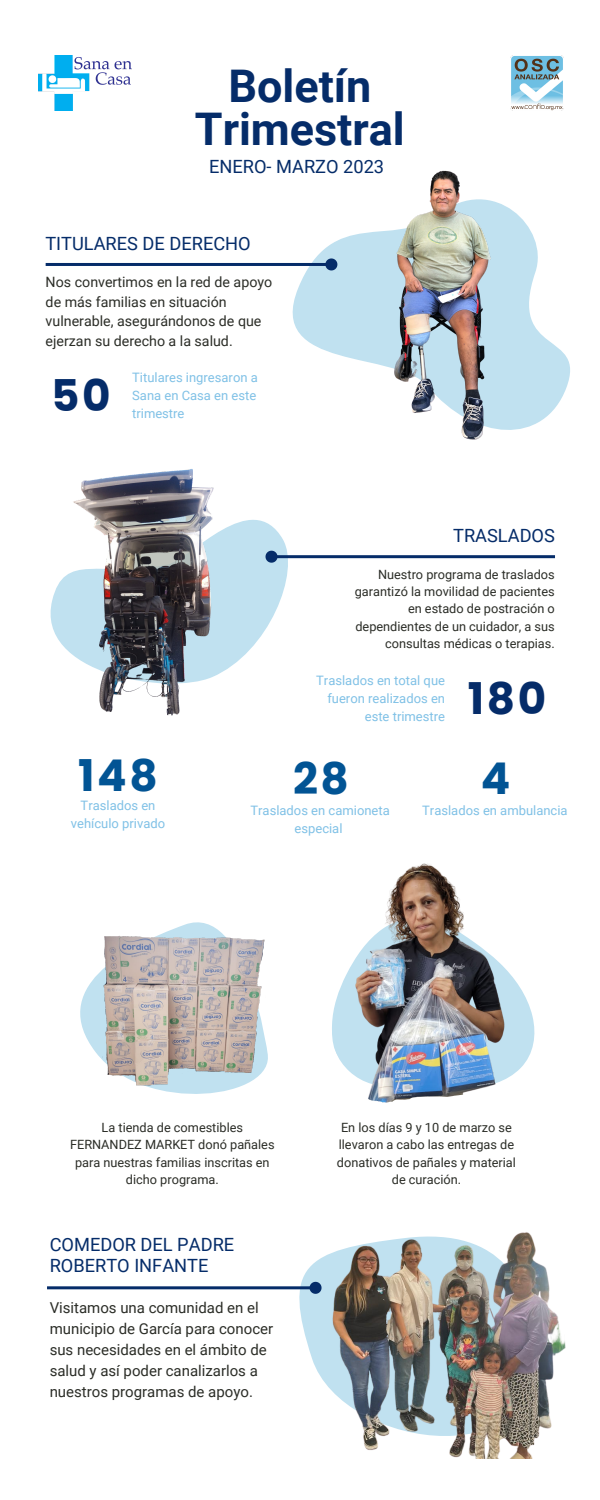
<style>
.page{position:relative;width:600px;height:1500px;background:#fff}
.page>*{position:absolute;margin:0;border:0;box-sizing:border-box;transform-origin:0 0}
.t1{font:700 45px "Roboto";color:#052c69}
.t2{font:700 43.7px "Poppins";color:#025494}
.t3{font:700 43.7px "Poppins";color:#052c69}
.t4{font:18.2px "Roboto";color:#052c69}
.t5{font:15px/21px "Roboto";color:#2b2d27}
.t6{font:14.2px/19.5px "Roboto";color:#2b2d27}
.t7{font:13px/18px "Roboto";color:#80c1e6;text-align:center}
.t8{font:12.8px/17.2px "Roboto";color:#2b2d27;text-align:center}
</style>
<div class="page">
<svg style="left:332px;top:976px;width:203px;height:98px;fill:#c0e1f0"></svg>
<svg style="left:292px;top:108px;width:278px;height:322px"></svg>
<svg style="left:247px;top:425px;width:83px;height:228px"></svg>
<svg style="left:80px;top:922px;width:188px;height:172px"></svg>
<hr style="left:46px;top:263px;width:280px;height:3px;background:#052c69">
<svg style="left:323px;top:256px;width:16px;height:17px"></svg>
<hr style="left:277px;top:555px;width:278px;height:3px;background:#052c69">
<svg style="left:263px;top:548px;width:17px;height:17px"></svg>
<hr style="left:47px;top:1286px;width:263px;height:3px;background:#052c69">
<img style="left:39px;top:56px;width:93px;height:55px">
<img style="left:511px;top:56px;width:52px;height:54px">
<img style="left:101px;top:929px;width:166px;height:158px">
<img style="left:346px;top:863px;width:168px;height:240px">
<img style="left:236px;top:1232px;width:330px;height:226px">
<img style="left:383px;top:163px;width:110px;height:277px">
<img style="left:50px;top:469px;width:197px;height:247px">
<h1 class="t1" style="left:228px;top:60px;width:145px">Boletín</h1>
<h1 class="t1" style="left:195px;top:103px;width:212px">Trimestral</h1>
<h3 class="t4" style="left:209px;top:157px;width:177px">ENERO- MARZO 2023</h3>
<h3 class="t4" style="left:45px;top:233px;width:207px">TITULARES DE DERECHO</h3>
<p class="t6" style="left:46px;top:273px;width:228px">Nos convertimos en la red de apoyo de más familias en situación vulnerable, asegurándonos de que ejerzan su derecho a la salud.</p>
<h2 class="t3" style="left:51px;top:365px;width:61px">50</h2>
<p class="t7" style="left:132px;top:369px;width:127px;text-align:left">Titulares ingresaron a<br>Sana en Casa en este trimestre</p>
<h3 class="t4" style="left:453px;top:525px;width:103px">TRASLADOS</h3>
<p class="t8" style="left:355px;top:566px;width:201px;text-align:right">Nuestro programa de traslados garantizó la movilidad de pacientes en estado de postración o dependientes de un cuidador, a sus consultas médicas o terapias.</p>
<p class="t7" style="left:316px;top:671px;width:130px;text-align:right">Traslados en total que fueron realizados en este trimestre</p>
<h2 class="t3" style="left:468px;top:668px;width:80px">180</h2>
<h2 class="t2" style="left:78px;top:745px;width:81px">148</h2>
<p class="t7" style="left:71px;top:796px;width:96px">Traslados en vehículo privado</p>
<h2 class="t2" style="left:293px;top:749px;width:57px">28</h2>
<p class="t7" style="left:251px;top:802px;width:141px">Traslados en camioneta especial</p>
<h2 class="t2" style="left:481px;top:749px;width:31px">4</h2>
<p class="t7" style="left:422px;top:802px;width:147px">Traslados en ambulancia</p>
<p class="t8" style="left:70px;top:1119px;width:206px">La tienda de comestibles<br>FERNANDEZ MARKET donó pañales para nuestras familias inscritas en dicho programa.</p>
<p class="t8" style="left:337px;top:1119px;width:181px">En los días 9 y 10 de marzo se llevaron a cabo las entregas de donativos de pañales y material de curación.</p>
<h3 class="t4" style="left:50px;top:1234px;width:186px">COMEDOR DEL PADRE</h3>
<h3 class="t4" style="left:50px;top:1256px;width:160px">ROBERTO INFANTE</h3>
<p class="t5" style="left:50px;top:1297px;width:225px">Visitamos una comunidad en el municipio de García para conocer sus necesidades en el ámbito de salud y así poder canalizarlos a nuestros programas de apoyo.</p>
</div>
